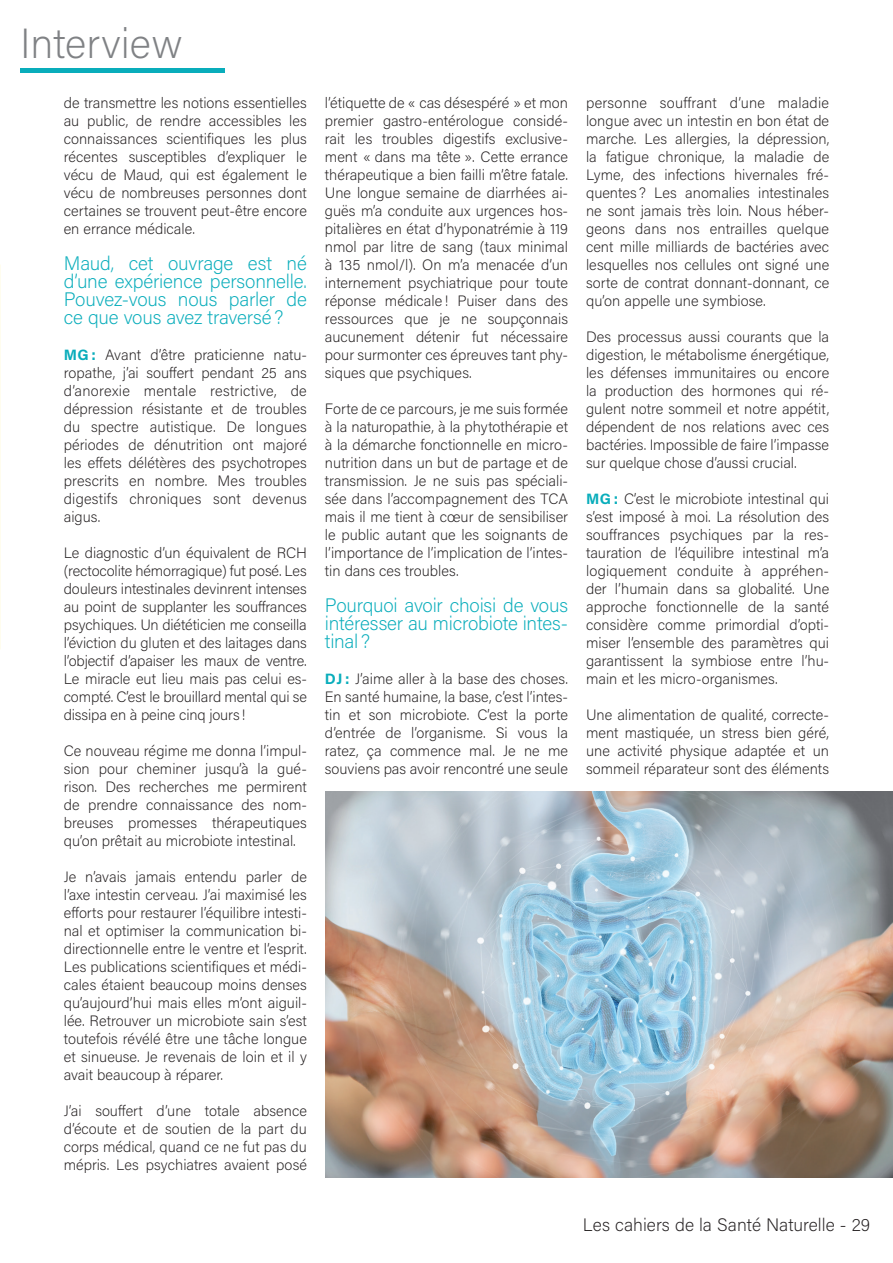
<style>
.page{position:relative;width:893px;height:1263px;background:#fff}
.page>*{position:absolute;margin:0;border:0;box-sizing:border-box;transform-origin:0 0}
.t1{font:200 42px "Acumin Pro";color:#808285}
.t2{font:200 19.5px/18px "Acumin Pro";letter-spacing:-.01em;color:#09adbb;text-align:justify}
.t3{font:200 18px "Acumin Pro";color:#231f20}
.t4{font:200 15px/18px "Acumin Pro";color:#231f20;text-align:justify}
.s1{font-weight:700;color:#09adbb}
</style>
<div class="page">
<hr style="left:20px;top:68px;width:204px;height:4px;background:#09adbb">
<img style="left:0;top:264px;width:1px;height:385px">
<img style="left:326px;top:792px;width:567px;height:386px">
<h1 class="t1" style="left:20px;top:14px;width:164px">Interview</h1>
<p class="t4" style="left:64px;top:93px;width:245px">de transmettre les notions essentielles au public, de rendre accessibles les connaissances scientifiques les plus récentes susceptibles d’expliquer le vécu de Maud, qui est également le vécu de nombreuses personnes dont certaines se trouvent peut-être encore en errance médicale.</p>
<h2 class="t2" style="left:64px;top:253px;width:245px">Maud, cet ouvrage est né d’une expérience personnelle.<br>Pouvez-vous nous parler de ce que vous avez traversé?</h2>
<p class="t4" style="left:64px;top:345px;width:245px"><span class="s1">MG :</span> Avant d’être praticienne natu&shy;ropathe, j’ai souffert pendant 25 ans d’anorexie mentale restrictive, de dépression résistante et de troubles du spectre autistique. De longues périodes de dénutrition ont majoré les effets délétères des psychotropes prescrits en nombre. Mes troubles digestifs chroniques sont devenus aigus.</p>
<p class="t4" style="left:64px;top:543px;width:245px">Le diagnostic d’un équivalent de RCH (rectocolite hémorragique) fut posé. Les douleurs intestinales devinrent intenses au point de supplanter les souffrances psychiques. Un diététicien me conseilla l’éviction du gluten et des laitages dans l’objectif d’apaiser les maux de ventre.<br>Le miracle eut lieu mais pas celui es&shy;compté. C’est le brouillard mental qui se dissipa en à peine cinq jours!</p>
<p class="t4" style="left:64px;top:741px;width:245px">Ce nouveau régime me donna l’impul&shy;sion pour cheminer jusqu’à la gué&shy;rison. Des recherches me permirent de prendre connaissance des nom&shy;breuses promesses thérapeutiques qu’on prêtait au microbiote intestinal.</p>
<p class="t4" style="left:64px;top:867px;width:245px">Je n’avais jamais entendu parler de l’axe intestin cerveau. J’ai maximisé les efforts pour restaurer l’équilibre intesti&shy;nal et optimiser la communication bi&shy;directionnelle entre le ventre et l’esprit.<br>Les publications scientifiques et médi&shy;cales étaient beaucoup moins denses qu’aujourd’hui mais elles m’ont aiguil&shy;lée. Retrouver un microbiote sain s’est toutefois révélé être une tâche longue et sinueuse. Je revenais de loin et il y avait beaucoup à réparer.</p>
<p class="t4" style="left:64px;top:1101px;width:245px">J’ai souffert d’une totale absence d’écoute et de soutien de la part du corps médical, quand ce ne fut pas du mépris. Les psychiatres avaient posé</p>
<p class="t4" style="left:325px;top:93px;width:245px">l’étiquette de « cas désespéré » et mon premier gastro-entérologue considé&shy;rait les troubles digestifs exclusive&shy;ment « dans ma tête ». Cette errance thérapeutique a bien failli m’être fatale.<br>Une longue semaine de diarrhées ai&shy;guës m’a conduite aux urgences hos&shy;pitalières en état d’hyponatrémie à 119 nmol par litre de sang (taux minimal à 135 nmol/l). On m’a menacée d’un internement psychiatrique pour toute réponse médicale! Puiser dans des ressources que je ne soupçonnais aucunement détenir fut nécessaire pour surmonter ces épreuves tant phy&shy;siques que psychiques.</p>
<p class="t4" style="left:325px;top:399px;width:245px">Forte de ce parcours, je me suis formée à la naturopathie, à la phytothérapie et à la démarche fonctionnelle en micro&shy;nutrition dans un but de partage et de transmission. Je ne suis pas spéciali&shy;sée dans l’accompagnement des TCA mais il me tient à cœur de sensibiliser le public autant que les soignants de l’importance de l’implication de l’intes&shy;tin dans ces troubles.</p>
<h2 class="t2" style="left:325px;top:595px;width:245px">Pourquoi avoir choisi de vous intéresser au microbiote intes&shy;tinal ?</h2>
<p class="t4" style="left:325px;top:669px;width:245px"><span class="s1">DJ :</span> J’aime aller à la base des choses.<br>En santé humaine, la base, c’est l’intes&shy;tin et son microbiote. C’est la porte d’entrée de l’organisme. Si vous la ratez, ça commence mal. Je ne me souviens pas avoir rencontré une seule</p>
<p class="t4" style="left:586px;top:93px;width:245px">personne souffrant d’une maladie longue avec un intestin en bon état de marche. Les allergies, la dépression, la fatigue chronique, la maladie de Lyme, des infections hivernales fré&shy;quentes ? Les anomalies intestinales ne sont jamais très loin. Nous héber&shy;geons dans nos entrailles quelque cent mille milliards de bactéries avec lesquelles nos cellules ont signé une sorte de contrat donnant-donnant, ce qu’on appelle une symbiose.</p>
<p class="t4" style="left:586px;top:327px;width:245px">Des processus aussi courants que la digestion, le métabolisme énergétique, les défenses immunitaires ou encore la production des hormones qui ré&shy;gulent notre sommeil et notre appétit, dépendent de nos relations avec ces bactéries. Impossible de faire l’impasse sur quelque chose d’aussi crucial.</p>
<p class="t4" style="left:586px;top:489px;width:245px"><span class="s1">MG :</span> C’est le microbiote intestinal qui s’est imposé à moi. La résolution des souffrances psychiques par la res&shy;tauration de l’équilibre intestinal m’a logiquement conduite à appréhen&shy;der l’humain dans sa globalité. Une approche fonctionnelle de la santé considère comme primordial d’opti&shy;miser l’ensemble des paramètres qui garantissent la symbiose entre l’hu&shy;main et les micro-organismes.</p>
<p class="t4" style="left:586px;top:705px;width:245px">Une alimentation de qualité, correcte&shy;ment mastiquée, un stress bien géré, une activité physique adaptée et un sommeil réparateur sont des éléments</p>
<p class="t3" style="left:583px;top:1212px;width:289px">Les cahiers de la Santé Naturelle - 29</p>
</div>
